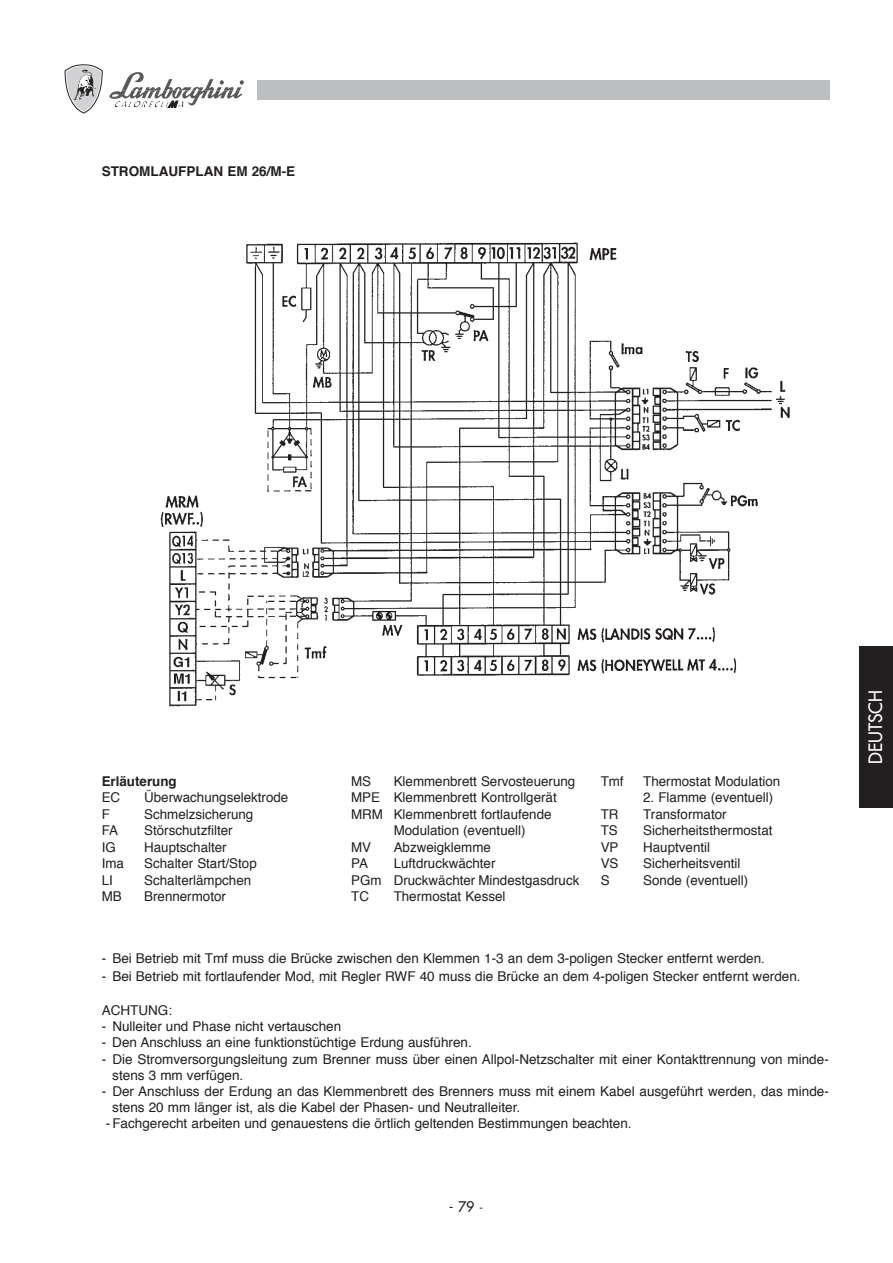
<style>
.page{position:relative;width:893px;height:1263px;background:#fff}
.page>*{position:absolute;margin:0;border:0;box-sizing:border-box;transform-origin:0 0}
.t1{font:18px "Futura";color:#fff}
.t2{font:14.25px "Futura";color:#231f20}
.t3{font:13.5px/16.5px "Helvetica";color:#231f20}
.t4{font:700 13.5px "Helvetica";color:#231f20}
.s1{font-size:12px}
</style>
<div class="page">
<div style="left:257px;top:80px;width:572px;height:19px;background:#bbbdbf"></div>
<svg style="left:64px;top:64px;width:180px;height:50px"></svg>
<div style="left:859px;top:646px;width:34px;height:162px;background:#231f20"></div>
<img style="left:160px;top:242px;width:630px;height:465px">
<p class="t4" style="left:102px;top:166px;width:195px">STROMLAUFPLAN EM 26/M-E</p>
<p class="t4" style="left:102px;top:775px;width:77px">Erläuterung</p>
<p class="t3" style="left:102px;top:790px;width:20px">EC</p>
<p class="t3" style="left:144px;top:790px;width:146px">Überwachungselektrode</p>
<p class="t3" style="left:102px;top:807px;width:10px">F</p>
<p class="t3" style="left:144px;top:807px;width:111px">Schmelzsicherung</p>
<p class="t3" style="left:102px;top:823px;width:18px">FA</p>
<p class="t3" style="left:144px;top:823px;width:90px">Störschutzfilter</p>
<p class="t3" style="left:102px;top:840px;width:16px">IG</p>
<p class="t3" style="left:144px;top:840px;width:84px">Hauptschalter</p>
<p class="t3" style="left:102px;top:856px;width:24px">Ima</p>
<p class="t3" style="left:144px;top:856px;width:114px">Schalter Start/Stop</p>
<p class="t3" style="left:102px;top:873px;width:13px">LI</p>
<p class="t3" style="left:144px;top:873px;width:108px">Schalterlämpchen</p>
<p class="t3" style="left:102px;top:889px;width:22px">MB</p>
<p class="t3" style="left:144px;top:889px;width:83px">Brennermotor</p>
<p class="t3" style="left:351px;top:774px;width:22px">MS</p>
<p class="t3" style="left:394px;top:774px;width:183px">Klemmenbrett Servosteuerung</p>
<p class="t3" style="left:351px;top:790px;width:207px">MPE Klemmenbrett Kontrollgerät</p>
<p class="t3" style="left:351px;top:807px;width:202px">MRM Klemmenbrett fortlaufende</p>
<p class="t3" style="left:394px;top:823px;width:133px">Modulation (eventuell)</p>
<p class="t3" style="left:351px;top:840px;width:22px">MV</p>
<p class="t3" style="left:394px;top:840px;width:99px">Abzweigklemme</p>
<p class="t3" style="left:351px;top:856px;width:18px">PA</p>
<p class="t3" style="left:351px;top:856px;width:230px;text-indent:43px">Luftdruckwächter<br>PGm Druckwächter Mindestgasdruck<br>TC</p>
<p class="t3" style="left:394px;top:889px;width:113px">Thermostat Kessel</p>
<p class="t3" style="left:601px;top:774px;width:25px">Tmf</p>
<p class="t3" style="left:643px;top:774px;width:139px">Thermostat Modulation</p>
<p class="t3" style="left:643px;top:790px;width:131px">2. Flamme (eventuell)</p>
<p class="t3" style="left:601px;top:807px;width:19px">TR</p>
<p class="t3" style="left:643px;top:807px;width:85px">Transformator</p>
<p class="t3" style="left:601px;top:823px;width:19px">TS</p>
<p class="t3" style="left:643px;top:823px;width:131px">Sicherheitsthermostat</p>
<p class="t3" style="left:601px;top:840px;width:19px">VP</p>
<p class="t3" style="left:643px;top:840px;width:68px">Hauptventil</p>
<p class="t3" style="left:601px;top:856px;width:19px">VS</p>
<p class="t3" style="left:643px;top:856px;width:99px">Sicherheitsventil</p>
<p class="t3" style="left:601px;top:873px;width:10px">S</p>
<p class="t3" style="left:643px;top:873px;width:107px">Sonde (eventuell)</p>
<p class="t3" style="left:102px;top:951px;width:665px">- Bei Betrieb mit Tmf muss die Brücke zwischen den Klemmen 1-3 an dem 3-poligen Stecker entfernt werden.</p>
<p class="t3" style="left:102px;top:969px;width:700px">- Bei Betrieb mit fortlaufender Mod, mit Regler RWF 40 muss die Brücke an dem 4-poligen Stecker entfernt werden.</p>
<p class="t3" style="left:102px;top:1003px;width:72px">ACHTUNG:</p>
<p class="t3" style="left:102px;top:1019px;width:241px">- Nulleiter und Phase nicht vertauschen</p>
<p class="t3" style="left:102px;top:1036px;width:372px">- Den Anschluss an eine funktionstüchtige Erdung ausführen.</p>
<p class="t3" style="left:112px;top:1052px;width:718px;text-indent:-11px">- Die Stromversorgungsleitung zum Brenner muss über einen Allpol-Netzschalter mit einer Kontakttrennung von minde&shy;stens 3 mm verfügen.</p>
<p class="t3" style="left:112px;top:1084px;width:718px;text-indent:-11px">- Der Anschluss der Erdung an das Klemmenbrett des Brenners muss mit einem Kabel ausgeführt werden, das minde&shy;stens 20 mm länger ist, als die Kabel der Phasen- und Neutralleiter.</p>
<p class="t3" style="left:106px;top:1117px;width:527px">- Fachgerecht arbeiten und genauestens die örtlich geltenden Bestimmungen beachten.</p>
<p class="t2" style="left:449px;top:1199px;width:36px">- 79 <span class="s1">-</span></p>
<h1 class="t1" style="left:866px;top:764px;width:75px;rotate:-90deg">DEUTSCH</h1>
</div>
